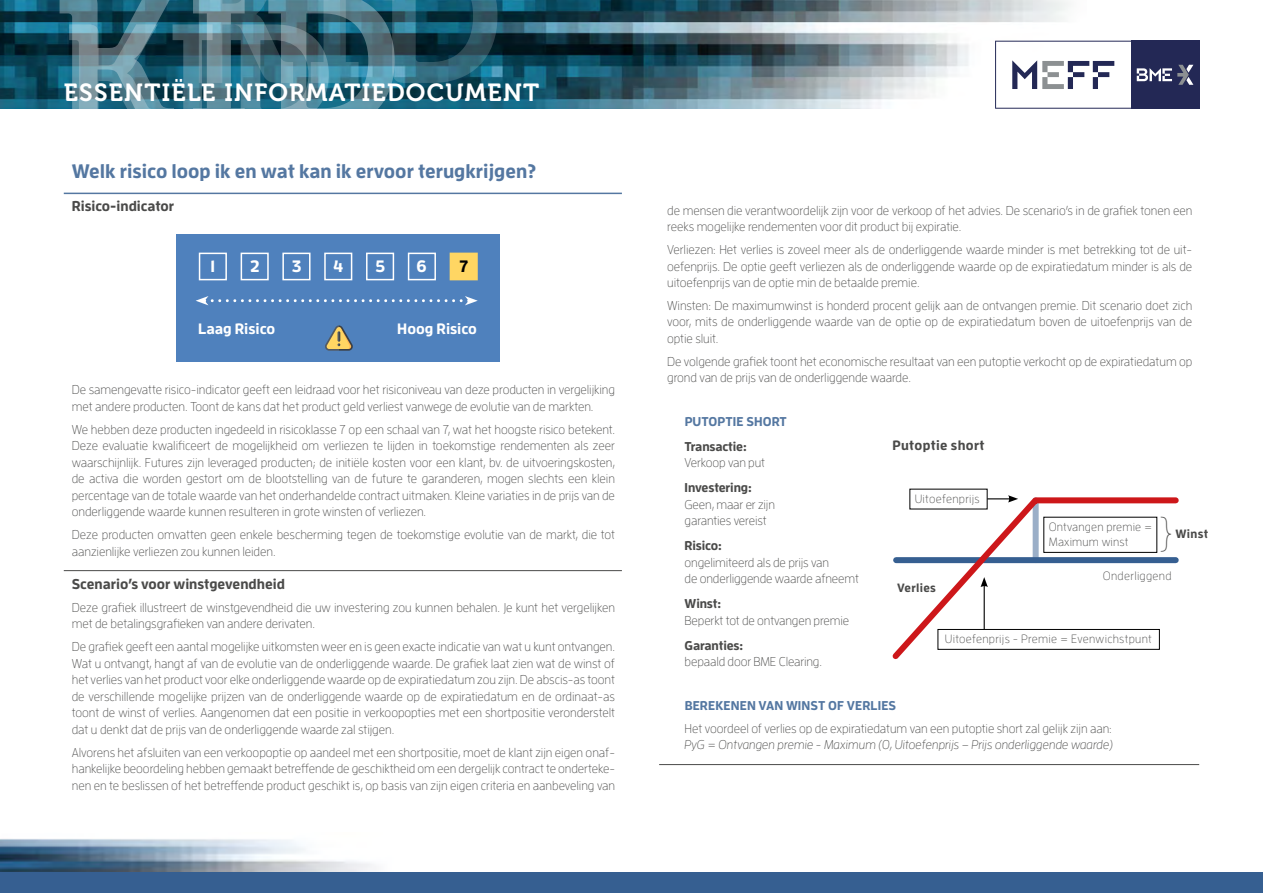
<style>
.page{position:relative;width:1263px;height:893px;background:#fff}
.page>*{position:absolute;margin:0;border:0;box-sizing:border-box;transform-origin:0 0}
.t1{font:24.6px "Museo 700";letter-spacing:.05em;color:#fff}
.t2{font:700 19.5px "Enzo OT";color:#5477a1}
.t3{font:700 16.5px "Enzo OT";color:#fff}
.t4{font:700 16.5px "Enzo OT";color:#000}
.t5{font:700 15px "Enzo OT";color:#fff}
.t6{font:700 14.25px "Enzo OT";color:#4a4a49}
.t7{font:700 13.5px "Enzo OT";letter-spacing:.025em;color:#4a4a49}
.t8{font:300 12.75px/16.5px "Enzo OT";letter-spacing:-.005em;color:#4a4a49}
.t9{font:italic 300 12.75px "Enzo OT";letter-spacing:-.005em;color:#4a4a49}
.t10{font:700 12.75px "Enzo OT";letter-spacing:-.01em;color:#4a4a49}
.t11{font:700 12.75px "Enzo OT";letter-spacing:.01em;color:#5477a1}
.t12{font:300 12px/15px "Enzo OT";letter-spacing:.025em;color:#4a4a49}
.t13{font:700 12px "Enzo OT";letter-spacing:.025em;color:#4a4a49}
</style>
<div class="page">
<img style="left:0;top:0;width:1087px;height:109px">
<svg style="left:60px;top:0;width:437px;height:109px"></svg>
<div style="left:1131px;top:41px;width:68px;height:68px;background:#232855"></div>
<svg style="left:995px;top:41px;width:198px;height:68px"></svg>
<img style="left:0;top:839px;width:501px;height:34px">
<hr style="left:659px;top:764px;width:540px;height:1px;background:#4a4a49">
<hr style="left:64px;top:193px;width:558px;height:1px;background:#5477a1">
<hr style="left:64px;top:570px;width:558px;height:1px;background:#4a4a49">
<div style="left:0;top:873px;width:1263px;height:20px;background:#365f91"></div>
<div style="left:176px;top:234px;width:324px;height:127px;background:#4f81bd"></div>
<div style="left:199px;top:253px;width:28px;height:27px;border:2px solid #fff"></div>
<div style="left:282px;top:253px;width:28px;height:27px;border:2px solid #fff"></div>
<div style="left:408px;top:253px;width:28px;height:27px;border:2px solid #fff"></div>
<div style="left:241px;top:253px;width:28px;height:27px;border:2px solid #fff"></div>
<div style="left:366px;top:253px;width:28px;height:27px;border:2px solid #fff"></div>
<div style="left:324px;top:253px;width:28px;height:27px;border:2px solid #fff"></div>
<div style="left:450px;top:253px;width:28px;height:27px;background:#ffd663"></div>
<svg style="left:196px;top:296px;width:282px;height:9px"></svg>
<svg style="left:325px;top:325px;width:28px;height:26px"></svg>
<svg style="left:892px;top:494px;width:287px;height:166px"></svg>
<hr style="left:984px;top:585px;width:1px;height:44px;background:#000">
<svg style="left:980px;top:577px;width:8px;height:10px"></svg>
<svg style="left:987px;top:495px;width:31px;height:7px"></svg>
<div style="left:938px;top:629px;width:222px;height:21px;border:1px solid #000"></div>
<div style="left:1043px;top:517px;width:114px;height:36px;border:1px solid #000"></div>
<svg style="left:1161px;top:517px;width:10px;height:35px"></svg>
<h1 class="t1" style="left:64px;top:79px;width:477px">ESSENTIËLE INFORMATIEDOCUMENT</h1>
<h2 class="t2" style="left:72px;top:159px;width:466px">Welk risico loop ik en wat kan ik ervoor terugkrijgen?</h2>
<p class="t6" style="left:72px;top:197px;width:104px">Risico-indicator</p>
<p class="t3" style="left:210px;top:256px;width:6px">1</p>
<p class="t3" style="left:250px;top:256px;width:11px">2</p>
<p class="t3" style="left:292px;top:256px;width:11px">3</p>
<p class="t3" style="left:333px;top:256px;width:12px">4</p>
<p class="t3" style="left:376px;top:256px;width:11px">5</p>
<p class="t3" style="left:417px;top:256px;width:12px">6</p>
<p class="t4" style="left:459px;top:256px;width:10px">7</p>
<p class="t5" style="left:198px;top:319px;width:79px">Laag Risico</p>
<p class="t5" style="left:397px;top:319px;width:81px">Hoog Risico</p>
<p class="t8" style="left:72px;top:381px;width:545px">De samengevatte risico-indicator geeft een leidraad voor het risiconiveau van deze producten in vergelijking met andere producten. Toont de kans dat het product geld verliest vanwege de evolutie van de markten.</p>
<p class="t8" style="left:72px;top:421px;width:545px;text-align:justify">We hebben deze producten ingedeeld in risicoklasse 7 op een schaal van 7, wat het hoogste risico betekent.<br>Deze evaluatie kwalificeert de mogelijkheid om verliezen te lijden in toekomstige rendementen als zeer waarschijnlijk. Futures zijn leveraged producten; de initiële kosten voor een klant, bv. de uitvoeringskosten, de activa die worden gestort om de blootstelling van de future te garanderen, mogen slechts een klein percentage van de totale waarde van het onderhandelde contract uitmaken. Kleine variaties in de prijs van de onderliggende waarde kunnen resulteren in grote winsten of verliezen.</p>
<p class="t8" style="left:72px;top:526px;width:545px">Deze producten omvatten geen enkele bescherming tegen de toekomstige evolutie van de markt, die tot aanzienlijke verliezen zou kunnen leiden.</p>
<p class="t6" style="left:72px;top:575px;width:215px">Scenario’s voor winstgevendheid</p>
<p class="t8" style="left:72px;top:599px;width:545px">Deze grafiek illustreert de winstgevendheid die uw investering zou kunnen behalen. Je kunt het vergelijken met de betalingsgrafieken van andere derivaten.</p>
<p class="t8" style="left:72px;top:638px;width:545px;text-align:justify">De grafiek geeft een aantal mogelijke uitkomsten weer en is geen exacte indicatie van wat u kunt ontvangen.<br>Wat u ontvangt, hangt af van de evolutie van de onderliggende waarde. De grafiek laat zien wat de winst of het verlies van het product voor elke onderliggende waarde op de expiratiedatum zou zijn. De abscis-as toont de verschillende mogelijke prijzen van de onderliggende waarde op de expiratiedatum en de ordinaat-as toont de winst of verlies. Aangenomen dat een positie in verkoopopties met een shortpositie veronderstelt dat u denkt dat de prijs van de onderliggende waarde zal stijgen.</p>
<p class="t8" style="left:72px;top:744px;width:545px;text-align:justify">Alvorens het afsluiten van een verkoopoptie op aandeel met een shortpositie, moet de klant zijn eigen onaf&shy;hankelijke beoordeling hebben gemaakt betreffende de geschiktheid om een dergelijk contract te onderteke&shy;nen en te beslissen of het betreffende product geschikt is, op basis van zijn eigen criteria en aanbeveling van</p>
<p class="t8" style="left:667px;top:202px;width:527px">de mensen die verantwoordelijk zijn voor de verkoop of het advies. De scenario’s in de grafiek tonen een reeks mogelijke rendementen voor dit product bij expiratie.</p>
<p class="t8" style="left:667px;top:241px;width:527px;text-align:justify">Verliezen: Het verlies is zoveel meer als de onderliggende waarde minder is met betrekking tot de uit&shy;oefenprijs. De optie geeft verliezen als de onderliggende waarde op de expiratiedatum minder is als de uitoefenprijs van de optie min de betaalde premie.</p>
<p class="t8" style="left:667px;top:297px;width:527px;text-align:justify">Winsten: De maximumwinst is honderd procent gelijk aan de ontvangen premie. Dit scenario doet zich voor, mits de onderliggende waarde van de optie op de expiratiedatum boven de uitoefenprijs van de optie sluit.</p>
<p class="t8" style="left:667px;top:353px;width:527px">De volgende grafiek toont het economische resultaat van een putoptie verkocht op de expiratiedatum op grond van de prijs van de onderliggende waarde.</p>
<p class="t11" style="left:685px;top:413px;width:104px">PUTOPTIE SHORT</p>
<p class="t10" style="left:685px;top:438px;width:64px">Transactie:</p>
<p class="t8" style="left:685px;top:454px;width:82px">Verkoop van put</p>
<p class="t10" style="left:685px;top:480px;width:69px">Investering:</p>
<p class="t8" style="left:685px;top:496px;width:92px">Geen, maar er zijn garanties vereist</p>
<p class="t10" style="left:685px;top:538px;width:39px">Risico:</p>
<p class="t8" style="left:685px;top:554px;width:176px">ongelimiteerd als de prijs van<br>de onderliggende waarde afneemt</p>
<p class="t10" style="left:685px;top:596px;width:38px">Winst:</p>
<p class="t8" style="left:685px;top:612px;width:166px">Beperkt tot de ontvangen premie</p>
<p class="t10" style="left:685px;top:637px;width:60px">Garanties:</p>
<p class="t8" style="left:685px;top:653px;width:139px">bepaald door BME Clearing.</p>
<p class="t11" style="left:685px;top:698px;width:213px">BEREKENEN VAN WINST OF VERLIES</p>
<p class="t8" style="left:685px;top:720px;width:429px">Het voordeel of verlies op de expiratiedatum van een putoptie short zal gelijk zijn aan:</p>
<p class="t9" style="left:685px;top:737px;width:430px">PyG = Ontvangen premie - Maximum (0, Uitoefenprijs – Prijs onderliggende waarde)</p>
<p class="t7" style="left:892px;top:437px;width:93px">Putoptie short</p>
<p class="t12" style="left:915px;top:491px;width:67px">Uitoefenprijs</p>
<p class="t12" style="left:1049px;top:519px;width:105px">Ontvangen premie =<br>Maximum winst</p>
<p class="t13" style="left:1175px;top:527px;width:34px">Winst</p>
<p class="t12" style="left:1103px;top:568px;width:70px">Onderliggend</p>
<p class="t13" style="left:897px;top:581px;width:40px">Verlies</p>
<p class="t12" style="left:945px;top:631px;width:209px">Uitoefenprijs - Premie = Evenwichstpunt</p>
</div>
